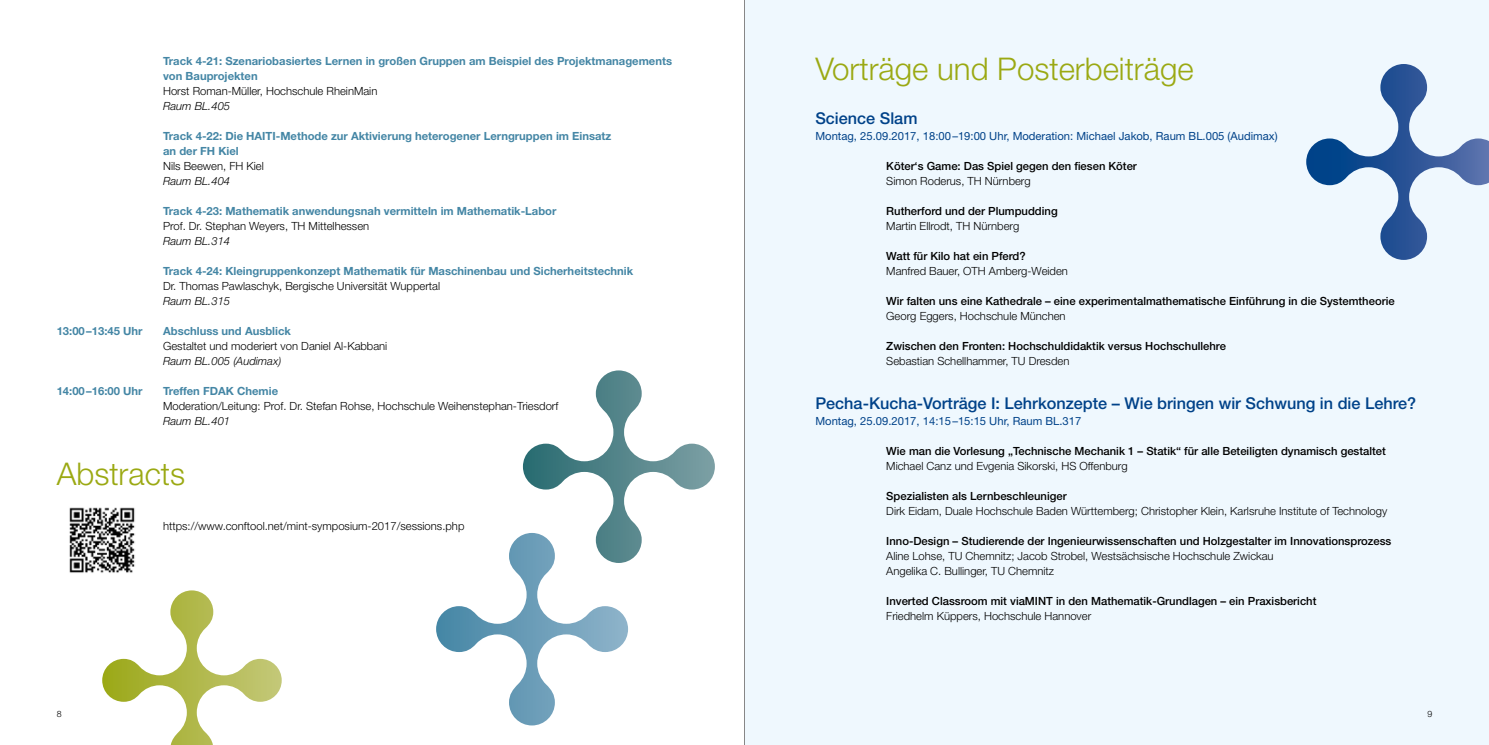
<style>
.page{position:relative;width:1489px;height:745px;background:#fff}
.page>*{position:absolute;margin:0;border:0;box-sizing:border-box;transform-origin:0 0}
.t1{font:300 31.25px "Helvetica Neue LT";color:#9ba913}
.t2{font:500 16.25px "Helvetica Neue LT";color:#004289}
.t3{font:300 11.25px/15px "Helvetica Neue LT";color:#000}
.t4{font:500 11.25px "Helvetica Neue LT";color:#000}
.t5{font:700 11.25px/15px "Helvetica Neue LT";color:#4486a5}
.t6{font:11.25px "Helvetica Neue LT";color:#004289}
.t7{font:italic 300 11.25px "Helvetica Neue LT";color:#000}
.t8{font:300 8.75px "Helvetica Neue LT";color:#000}
</style>
<div class="page">
<div style="left:744px;top:0;width:744px;height:744px;background:#eff8fe"></div>
<svg style="left:102px;top:590px;width:180px;height:154px"></svg>
<svg style="left:436px;top:370px;width:279px;height:355px"></svg>
<svg style="left:1306px;top:64px;width:182px;height:196px"></svg>
<hr style="left:744px;top:0;width:1px;height:744px;background:#878787">
<img style="left:69px;top:507px;width:66px;height:66px">
<p class="t5" style="left:163px;top:53px;width:510px">Track 4-21: Szenariobasiertes Lernen in großen Gruppen am Beispiel des Projektmanagements von Bauprojekten</p>
<p class="t3" style="left:163px;top:83px;width:216px">Horst Roman-Müller, Hochschule RheinMain</p>
<p class="t7" style="left:163px;top:99px;width:69px">Raum BL.405</p>
<p class="t5" style="left:163px;top:128px;width:450px">Track 4-22: Die HAITI-Methode zur Aktivierung heterogener Lerngruppen im Einsatz an der FH Kiel</p>
<p class="t3" style="left:163px;top:158px;width:102px">Nils Beewen, FH Kiel</p>
<p class="t7" style="left:163px;top:174px;width:69px">Raum BL.404</p>
<p class="t5" style="left:163px;top:203px;width:395px">Track 4-23: Mathematik anwendungsnah vermitteln im Mathematik-Labor</p>
<p class="t3" style="left:163px;top:218px;width:208px">Prof. Dr. Stephan Weyers, TH Mittelhessen</p>
<p class="t7" style="left:163px;top:234px;width:69px">Raum BL.314</p>
<p class="t5" style="left:163px;top:263px;width:471px">Track 4-24: Kleingruppenkonzept Mathematik für Maschinenbau und Sicherheitstechnik</p>
<p class="t3" style="left:163px;top:278px;width:278px">Dr. Thomas Pawlaschyk, Bergische Universität Wuppertal</p>
<p class="t7" style="left:163px;top:294px;width:69px">Raum BL.315</p>
<p class="t5" style="left:57px;top:323px;width:87px">13:00–13:45 Uhr</p>
<p class="t5" style="left:163px;top:323px;width:129px">Abschluss und Ausblick</p>
<p class="t3" style="left:163px;top:338px;width:226px">Gestaltet und moderiert von Daniel Al-Kabbani</p>
<p class="t7" style="left:163px;top:354px;width:120px">Raum BL.005 (Audimax)</p>
<p class="t5" style="left:57px;top:383px;width:87px">14:00–16:00 Uhr</p>
<p class="t5" style="left:163px;top:383px;width:116px">Treffen FDAK Chemie</p>
<p class="t3" style="left:163px;top:398px;width:397px">Moderation/Leitung: Prof. Dr. Stefan Rohse, Hochschule Weihenstephan-Triesdorf</p>
<p class="t7" style="left:163px;top:414px;width:69px">Raum BL.401</p>
<h1 class="t1" style="left:57px;top:454px;width:130px">Abstracts</h1>
<p class="t3" style="left:163px;top:518px;width:303px">https://www.conftool.net/mint-symposium-2017/sessions.php</p>
<h1 class="t1" style="left:815px;top:49px;width:380px">Vorträge und Posterbeiträge</h1>
<h2 class="t2" style="left:815px;top:108px;width:104px">Science Slam</h2>
<p class="t6" style="left:815px;top:129px;width:464px">Montag, 25.09.2017, 18:00–19:00 Uhr, Moderation: Michael Jakob, Raum BL.005 (Audimax)</p>
<p class="t4" style="left:886px;top:159px;width:252px">Köter‘s Game: Das Spiel gegen den fiesen Köter</p>
<p class="t3" style="left:886px;top:173px;width:146px">Simon Roderus, TH Nürnberg</p>
<p class="t4" style="left:886px;top:204px;width:173px">Rutherford und der Plumpudding</p>
<p class="t3" style="left:886px;top:218px;width:134px">Martin Ellrodt, TH Nürnberg</p>
<p class="t4" style="left:886px;top:249px;width:141px">Watt für Kilo hat ein Pferd?</p>
<p class="t3" style="left:886px;top:263px;width:183px">Manfred Bauer, OTH Amberg-Weiden</p>
<p class="t4" style="left:886px;top:294px;width:510px">Wir falten uns eine Kathedrale – eine experimentalmathematische Einführung in die Systemtheorie</p>
<p class="t3" style="left:886px;top:308px;width:181px">Georg Eggers, Hochschule München</p>
<p class="t4" style="left:886px;top:339px;width:341px">Zwischen den Fronten: Hochschuldidaktik versus Hochschullehre</p>
<p class="t3" style="left:886px;top:353px;width:184px">Sebastian Schellhammer, TU Dresden</p>
<h2 class="t2" style="left:815px;top:393px;width:602px">Pecha-Kucha-Vorträge I: Lehrkonzepte – Wie bringen wir Schwung in die Lehre?</h2>
<p class="t6" style="left:815px;top:414px;width:267px">Montag, 25.09.2017, 14:15–15:15 Uhr, Raum BL.317</p>
<p class="t4" style="left:886px;top:444px;width:501px">Wie man die Vorlesung „Technische Mechanik 1 – Statik“ für alle Beteiligten dynamisch gestaltet</p>
<p class="t3" style="left:886px;top:458px;width:243px">Michael Canz und Evgenia Sikorski, HS Offenburg</p>
<p class="t4" style="left:886px;top:489px;width:182px">Spezialisten als Lernbeschleuniger</p>
<p class="t3" style="left:886px;top:503px;width:502px">Dirk Eidam, Duale Hochschule Baden Württemberg; Christopher Klein, Karlsruhe Institute of Technology</p>
<p class="t4" style="left:886px;top:534px;width:506px">Inno-Design – Studierende der Ingenieurwissenschaften und Holzgestalter im Innovationsprozess</p>
<p class="t3" style="left:886px;top:548px;width:389px">Aline Lohse, TU Chemnitz; Jacob Strobel, Westsächsische Hochschule Zwickau<br>Angelika C. Bullinger, TU Chemnitz</p>
<p class="t4" style="left:886px;top:594px;width:431px">Inverted Classroom mit viaMINT in den Mathematik-Grundlagen – ein Praxisbericht</p>
<p class="t3" style="left:886px;top:608px;width:206px">Friedhelm Küppers, Hochschule Hannover</p>
<p class="t8" style="left:57px;top:708px;width:6px">8</p>
<p class="t8" style="left:1427px;top:708px;width:6px">9</p>
</div>
